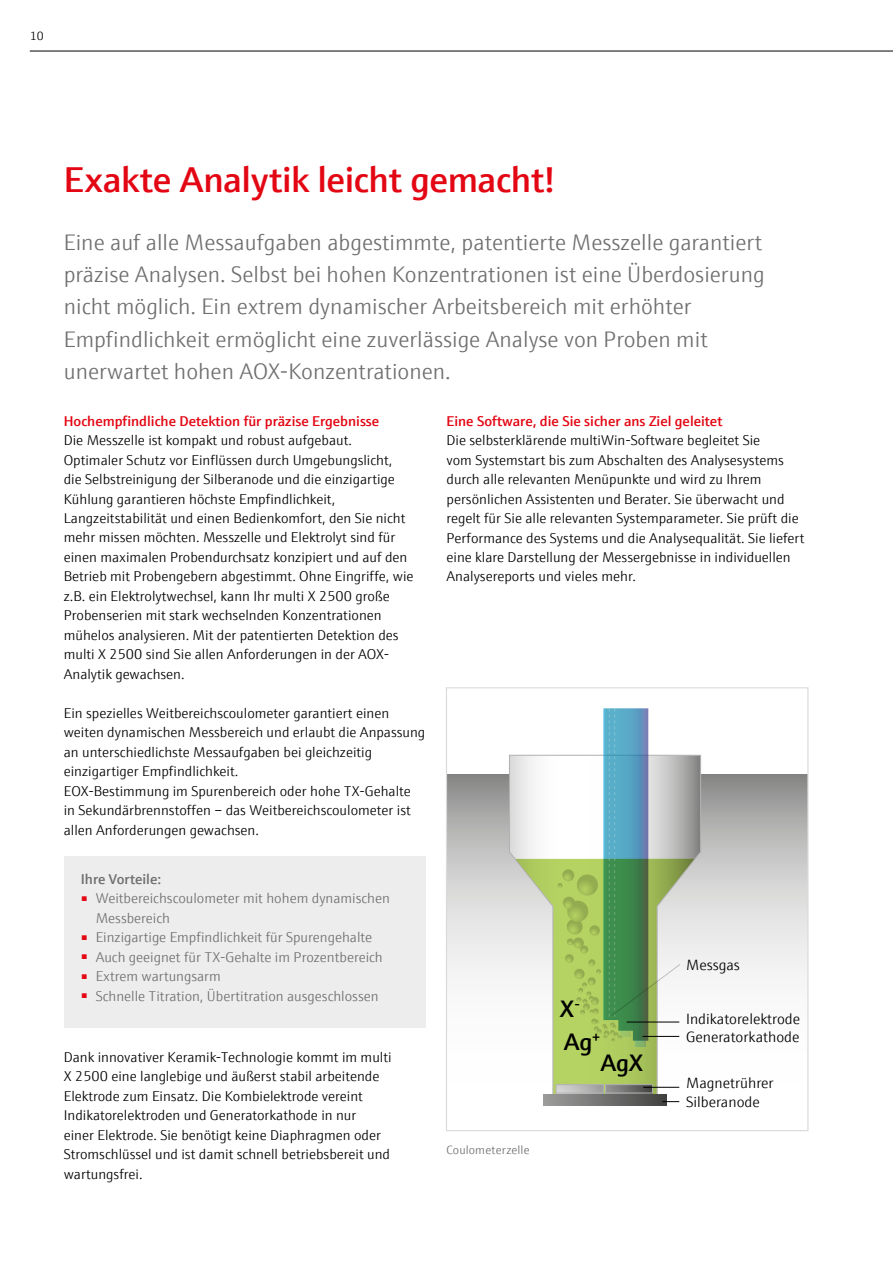
<style>
.page{position:relative;width:893px;height:1263px;background:#fff}
.page>*{position:absolute;margin:0;border:0;box-sizing:border-box;transform-origin:0 0}
.t1{font:600 36px "E+H Sans";letter-spacing:-.005em;color:#e30613}
.t2{font:600 24px/33.5px "E+H Sans";color:#000}
.t3{font:300 22.5px/32.4px "E+H Sans";color:#706f6f}
.t4{font:300 15px/17.4px "E+H Sans";color:#000}
.t5{font:300 14.25px/19.5px "E+H Sans";color:#000}
.t6{font:300 14.25px/19.5px "E+H Sans";color:#706f6f}
.t7{font:600 14.25px "E+H Sans";color:#e30613}
.t8{font:600 14.25px "E+H Sans";color:#706f6f}
.t9{font:13.5px "Arial";color:#000}
.t10{font:300 12px "E+H Sans";letter-spacing:.01em;color:#706f6f}
.t11{font:300 12px "E+H Sans";color:#000}
</style>
<div class="page">
<hr style="left:30px;top:51px;width:863px;height:1px;background:#000">
<div style="left:64px;top:857px;width:361px;height:171px;background:#ededed"></div>
<svg style="left:448px;top:775px;width:358px;height:331px"></svg>
<svg style="left:508px;top:754px;width:194px;height:342px"></svg>
<svg style="left:544px;top:1095px;width:122px;height:10px"></svg>
<svg style="left:663px;top:1101px;width:16px;height:1px"></svg>
<svg style="left:515px;top:708px;width:179px;height:386px"></svg>
<p class="t11" style="left:30px;top:27px;width:15px">10</p>
<h1 class="t1" style="left:64px;top:152px;width:494px">Exakte Analytik leicht gemacht!</h1>
<p class="t3" style="left:64px;top:224px;width:702px">Eine auf alle Messaufgaben abgestimmte, patentierte Messzelle garantiert präzise Analysen. Selbst bei hohen Konzentrationen ist eine Überdosierung nicht möglich. Ein extrem dynamischer Arbeitsbereich mit erhöhter Empfindlichkeit ermöglicht eine zuverlässige Analyse von Proben mit unerwartet hohen AOX-Konzentrationen.</p>
<p class="t7" style="left:64px;top:410px;width:317px">Hochempfindliche Detektion für präzise Ergebnisse</p>
<p class="t5" style="left:64px;top:429px;width:351px">Die Messzelle ist kompakt und robust aufgebaut.<br>Optimaler Schutz vor Einflüssen durch Umgebungslicht, die Selbstreinigung der Silberanode und die einzigartige Kühlung garantieren höchste Empfindlichkeit, Langzeitstabilität und einen Bedienkomfort, den Sie nicht mehr missen möchten. Messzelle und Elektrolyt sind für einen maximalen Probendurchsatz konzipiert und auf den Betrieb mit Probengebern abgestimmt. Ohne Eingriffe, wie z.B. ein Elektrolytwechsel, kann Ihr multi X 2500 große Probenserien mit stark wechselnden Konzentrationen mühelos analysieren. Mit der patentierten Detektion des multi X 2500 sind Sie allen Anforderungen in der AOX-Analytik gewachsen.</p>
<p class="t5" style="left:64px;top:702px;width:363px">Ein spezielles Weitbereichscoulometer garantiert einen weiten dynamischen Messbereich und erlaubt die Anpassung an unterschiedlichste Messaufgaben bei gleichzeitig einzigartiger Empfindlichkeit.<br>EOX-Bestimmung im Spurenbereich oder hohe TX-Gehalte in Sekundärbrennstoffen – das Weitbereichscoulometer ist allen Anforderungen gewachsen.</p>
<p class="t8" style="left:81px;top:868px;width:82px">Ihre Vorteile:</p>
<p class="t6" style="left:96px;top:887px;width:296px;text-indent:-15px"><sup>■</sup> Weitbereichscoulometer mit hohem dynamischen<br>Messbereich</p>
<p class="t6" style="left:81px;top:926px;width:293px"><sup>■</sup> Einzigartige Empfindlichkeit für Spurengehalte</p>
<p class="t6" style="left:81px;top:946px;width:304px"><sup>■</sup> Auch geeignet für TX-Gehalte im Prozentbereich</p>
<p class="t6" style="left:81px;top:965px;width:142px"><sup>■</sup> Extrem wartungsarm</p>
<p class="t6" style="left:81px;top:985px;width:299px"><sup>■</sup> Schnelle Titration, Übertitration ausgeschlossen</p>
<p class="t5" style="left:64px;top:1046px;width:329px">Dank innovativer Keramik-Technologie kommt im multi X 2500 eine langlebige und äußerst stabil arbeitende Elektrode zum Einsatz. Die Kombielektrode vereint Indikatorelektroden und Generatorkathode in nur<br>einer Elektrode. Sie benötigt keine Diaphragmen oder Stromschlüssel und ist damit schnell betriebsbereit und wartungsfrei.</p>
<p class="t9" style="left:256px;top:1065px;width:6px">•</p>
<p class="t7" style="left:446px;top:410px;width:277px">Eine Software, die Sie sicher ans Ziel geleitet</p>
<p class="t5" style="left:446px;top:429px;width:359px">Die selbsterklärende multiWin-Software begleitet Sie<br>vom Systemstart bis zum Abschalten des Analysesystems durch alle relevanten Menüpunkte und wird zu Ihrem persönlichen Assistenten und Berater. Sie überwacht und regelt für Sie alle relevanten Systemparameter. Sie prüft die Performance des Systems und die Analysequalität. Sie liefert eine klare Darstellung der Messergebnisse in individuellen Analysereports und vieles mehr.</p>
<p class="t10" style="left:446px;top:1141px;width:85px">Coulometerzelle</p>
<h2 class="t2" style="left:560px;top:990px;width:42px">X<sup>-<br></sup>Ag<sup>+</sup></h2>
<h2 class="t2" style="left:601px;top:1044px;width:44px">AgX</h2>
<p class="t4" style="left:686px;top:955px;width:55px">Messgas</p>
<p class="t4" style="left:686px;top:1009px;width:116px">Indikatorelektrode<br>Generatorkathode</p>
<p class="t4" style="left:686px;top:1073px;width:89px;line-height:18.1px">Magnetrührer<br>Silberanode</p>
</div>
